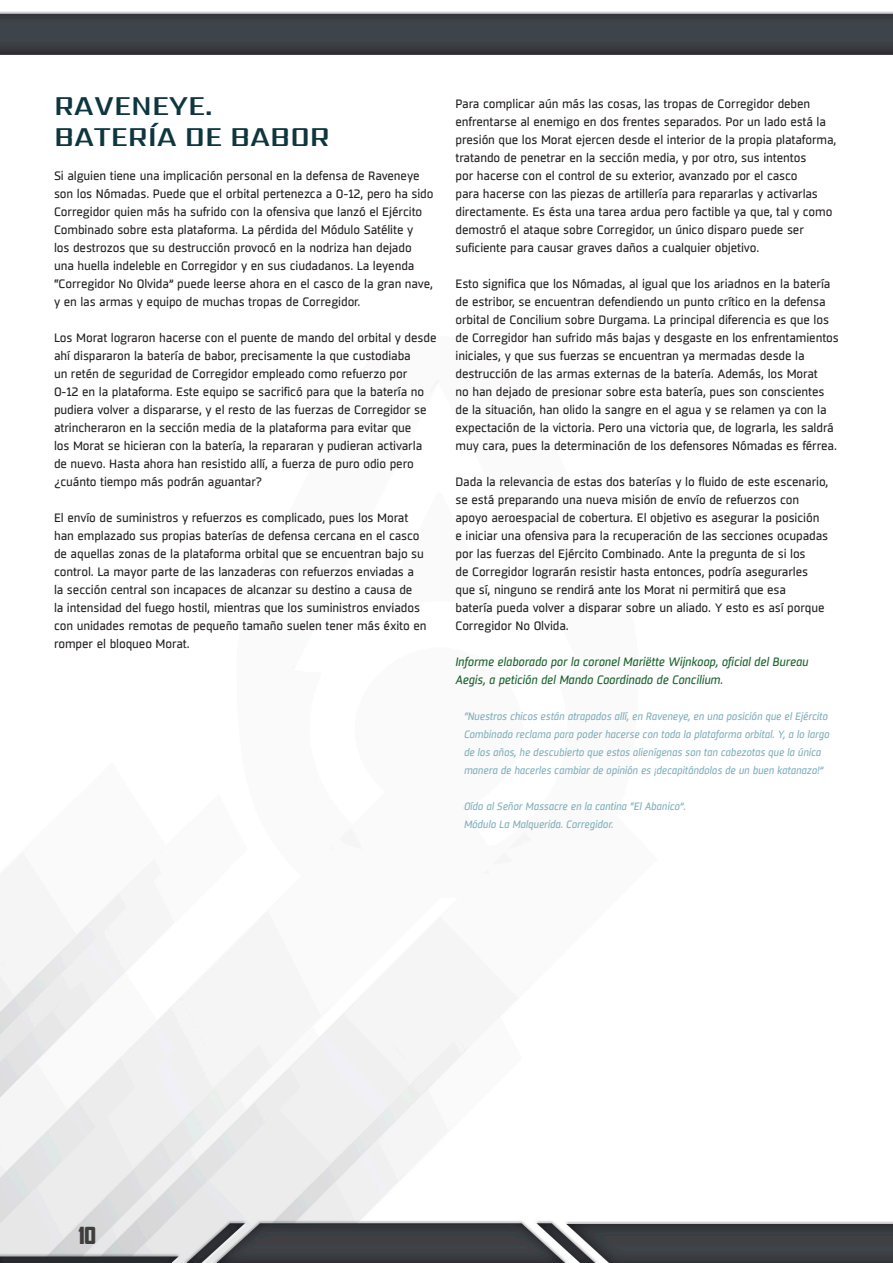
<style>
.page{position:relative;width:893px;height:1263px;background:#fff}
.page>*{position:absolute;margin:0;border:0;box-sizing:border-box;transform-origin:0 0}
.t1{font:600 28.5px/31.5px "Sarpanch";color:#0e363f}
.t2{font:900 22.5px "Agency FB";color:#403d3c}
.t3{font:12px/18px "Sisco";letter-spacing:-.01em;color:#231f20}
.t4{font:italic 12px/18px "Sisco";letter-spacing:-.01em;color:#1e6532}
.t5{font:italic 10.5px/18px "Sisco";letter-spacing:-.01em;color:#81b1bc}
</style>
<div class="page">
<img style="left:0;top:11px;width:893px;height:1252px">
<h1 class="t1" style="left:54px;top:92px;width:277px">RAVENEYE.<br>BATERÍA DE BABOR</h1>
<p class="t3" style="left:54px;top:167px;width:381px">Si alguien tiene una implicación personal en la defensa de Raveneye son los Nómadas. Puede que el orbital pertenezca a O-12, pero ha sido Corregidor quien más ha sufrido con la ofensiva que lanzó el Ejército Combinado sobre esta plataforma. La pérdida del Módulo Satélite y<br>los destrozos que su destrucción provocó en la nodriza han dejado una huella indeleble en Corregidor y en sus ciudadanos. La leyenda “Corregidor No Olvida” puede leerse ahora en el casco de la gran nave, y en las armas y equipo de muchas tropas de Corregidor.</p>
<p class="t3" style="left:54px;top:329px;width:384px">Los Morat lograron hacerse con el puente de mando del orbital y desde ahí dispararon la batería de babor, precisamente la que custodiaba<br>un retén de seguridad de Corregidor empleado como refuerzo por<br>O-12 en la plataforma. Este equipo se sacrificó para que la batería no pudiera volver a dispararse, y el resto de las fuerzas de Corregidor se atrincheraron en la sección media de la plataforma para evitar que<br>los Morat se hicieran con la batería, la repararan y pudieran activarla de nuevo. Hasta ahora han resistido allí, a fuerza de puro odio pero ¿cuánto tiempo más podrán aguantar?</p>
<p class="t3" style="left:54px;top:509px;width:374px">El envío de suministros y refuerzos es complicado, pues los Morat han emplazado sus propias baterías de defensa cercana en el casco de aquellas zonas de la plataforma orbital que se encuentran bajo su control. La mayor parte de las lanzaderas con refuerzos enviadas a<br>la sección central son incapaces de alcanzar su destino a causa de<br>la intensidad del fuego hostil, mientras que los suministros enviados con unidades remotas de pequeño tamaño suelen tener más éxito en romper el bloqueo Morat.</p>
<p class="t3" style="left:455px;top:95px;width:382px">Para complicar aún más las cosas, las tropas de Corregidor deben enfrentarse al enemigo en dos frentes separados. Por un lado está la presión que los Morat ejercen desde el interior de la propia plataforma, tratando de penetrar en la sección media, y por otro, sus intentos<br>por hacerse con el control de su exterior, avanzado por el casco<br>para hacerse con las piezas de artillería para repararlas y activarlas directamente. Es ésta una tarea ardua pero factible ya que, tal y como demostró el ataque sobre Corregidor, un único disparo puede ser suficiente para causar graves daños a cualquier objetivo.</p>
<p class="t3" style="left:455px;top:275px;width:385px">Esto significa que los Nómadas, al igual que los ariadnos en la batería de estribor, se encuentran defendiendo un punto crítico en la defensa orbital de Concilium sobre Durgama. La principal diferencia es que los de Corregidor han sufrido más bajas y desgaste en los enfrentamientos iniciales, y que sus fuerzas se encuentran ya mermadas desde la destrucción de las armas externas de la batería. Además, los Morat<br>no han dejado de presionar sobre esta batería, pues son conscientes de la situación, han olido la sangre en el agua y se relamen ya con la expectación de la victoria. Pero una victoria que, de lograrla, les saldrá muy cara, pues la determinación de los defensores Nómadas es férrea.</p>
<p class="t3" style="left:455px;top:473px;width:375px">Dada la relevancia de estas dos baterías y lo fluido de este escenario, se está preparando una nueva misión de envío de refuerzos con apoyo aeroespacial de cobertura. El objetivo es asegurar la posición e iniciar una ofensiva para la recuperación de las secciones ocupadas por las fuerzas del Ejército Combinado. Ante la pregunta de si los<br>de Corregidor lograrán resistir hasta entonces, podría asegurarles que sí, ninguno se rendirá ante los Morat ni permitirá que esa<br>batería pueda volver a disparar sobre un aliado. Y esto es así porque Corregidor No Olvida.</p>
<p class="t4" style="left:455px;top:653px;width:354px">Informe elaborado por la coronel Mariëtte Wijnkoop, oficial del Bureau<br>Aegis, a petición del Mando Coordinado de Concilium.</p>
<p class="t5" style="left:464px;top:708px;width:367px">“Nuestros chicos están atrapados allí, en Raveneye, en una posición que el Ejército Combinado reclama para poder hacerse con toda la plataforma orbital. Y, a lo largo de los años, he descubierto que estos alienígenas son tan cabezotas que la única manera de hacerles cambiar de opinión es ¡decapitándolos de un buen katanazo!”</p>
<p class="t5" style="left:464px;top:798px;width:224px">Oído al Señor Massacre en la cantina “El Abanico”.<br>Módulo La Malquerida. Corregidor.</p>
<h2 class="t2" style="left:78px;top:1222px;width:19px">10</h2>
</div>
